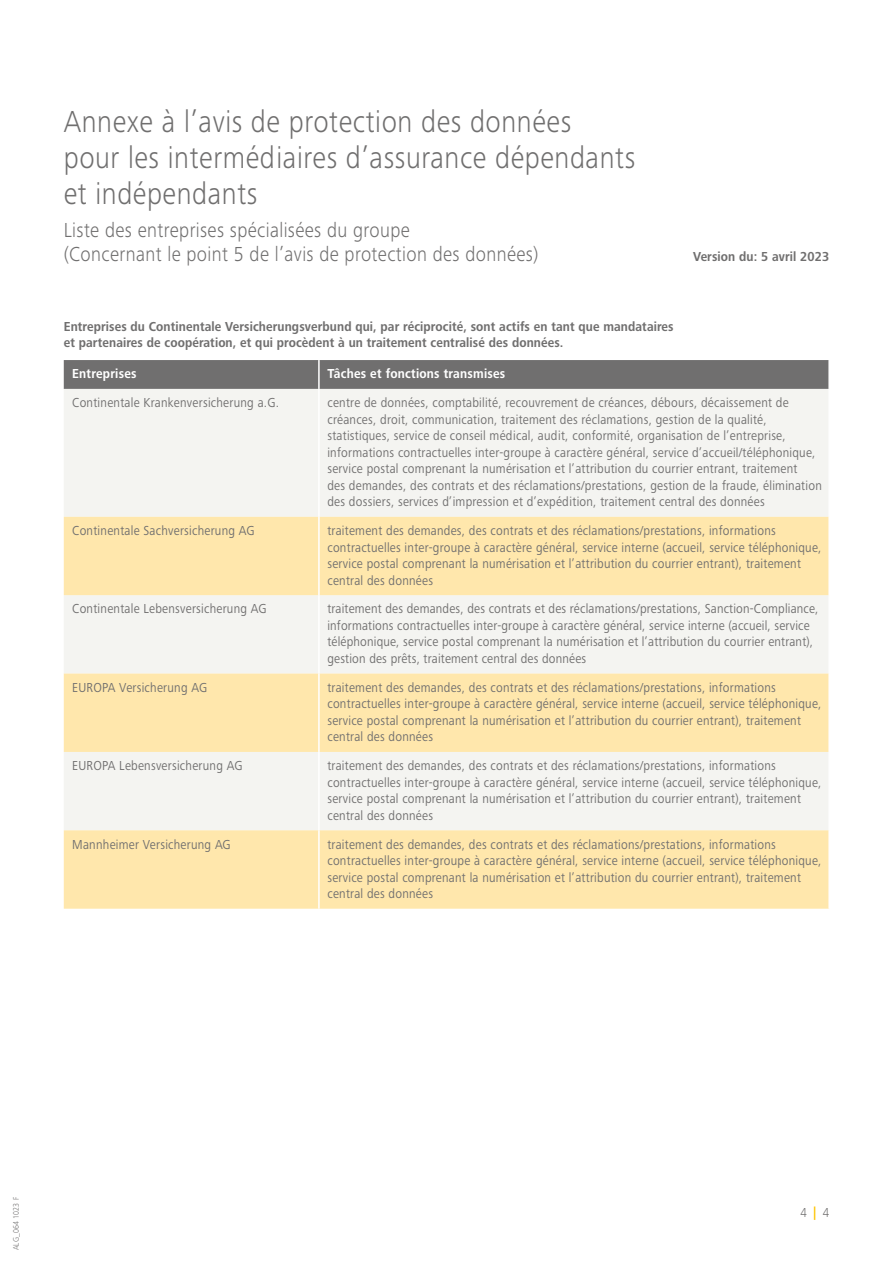
<style>
.page{position:relative;width:893px;height:1263px;background:#fff}
.page>*{position:absolute;margin:0;border:0;box-sizing:border-box;transform-origin:0 0}
.t1{font:300 31.5px/36px "Frutiger Next Pro";letter-spacing:.02em;color:#706f6f;scale:.9 1}
.t2{font:300 21px/24px "Frutiger Next Pro";letter-spacing:.02em;color:#706f6f;scale:.9 1}
.t3{font:13.5px/16.5px "Frutiger Next Pro";letter-spacing:.02em;color:#706f6f;scale:.9 1}
.t4{font:700 13.5px/16.5px "Frutiger Next Pro";letter-spacing:.01em;color:#706f6f;scale:.9 1}
.t5{font:700 13.5px "Frutiger Next Pro";letter-spacing:.02em;color:#fff;scale:.9 1}
.t6{font:300 13.5px "Frutiger Next Pro";color:#706f6f;scale:.9 1}
.t7{font:300 8.25px "Frutiger Next Pro";letter-spacing:.02em;color:#706f6f;scale:.9 1}
.s1{font-weight:700;color:#fdc300}
</style>
<div class="page">
<div style="left:64px;top:360px;width:764px;height:29px;background:#706f6f"></div>
<div style="left:64px;top:389px;width:764px;height:128px;background:#f4f4f1"></div>
<svg style="left:64px;top:517px;width:764px;height:392px;fill:#ffe7ac"></svg>
<hr style="left:318px;top:360px;width:2px;height:29px;background:#fff">
<hr style="left:318px;top:389px;width:2px;height:128px;background:#fff">
<hr style="left:318px;top:517px;width:2px;height:78px;background:#fff">
<hr style="left:318px;top:595px;width:2px;height:78px;background:#fff">
<hr style="left:318px;top:673px;width:2px;height:79px;background:#fff">
<hr style="left:318px;top:752px;width:2px;height:78px;background:#fff">
<hr style="left:318px;top:830px;width:2px;height:79px;background:#fff">
<h1 class="t1" style="left:64px;top:103px;width:636px">Annexe à l’avis de protection des données<br>pour les intermédiaires d’assurance dépendants et indépendants</h1>
<h2 class="t2" style="left:64px;top:217px;width:529px">Liste des entreprises spécialisées du groupe<br>(Concernant le point 5 de l’avis de protection des données)</h2>
<p class="t4" style="left:693px;top:248px;width:153px">Version du: 5 avril 2023</p>
<p class="t4" style="left:64px;top:318px;width:679px">Entreprises du Continentale Versicherungsverbund qui, par réciprocité, sont actifs en tant que mandataires et partenaires de coopération, et qui procèdent à un traitement centralisé des données.</p>
<p class="t5" style="left:72px;top:366px;width:73px">Entreprises</p>
<p class="t5" style="left:327px;top:366px;width:199px">Tâches et fonctions transmises</p>
<p class="t3" style="left:72px;top:394px;width:231px">Continentale Krankenversicherung a.G.</p>
<p class="t3" style="left:327px;top:394px;width:551px">centre de données, comptabilité, recouvrement de créances, débours, décaissement de créances, droit, communication, traitement des réclamations, gestion de la qualité, statistiques, service de conseil médical, audit, conformité, organisation de l’entreprise, informations contractuelles inter-groupe à caractère général, service d’accueil/téléphonique, service postal comprenant la numérisation et l’attribution du courrier entrant, traitement<br>des demandes, des contrats et des réclamations/prestations, gestion de la fraude, élimination des dossiers, services d’impression et d’expédition, traitement central des données</p>
<p class="t3" style="left:72px;top:522px;width:204px">Continentale Sachversicherung AG</p>
<p class="t3" style="left:327px;top:522px;width:550px">traitement des demandes, des contrats et des réclamations/prestations, informations contractuelles inter-groupe à caractère général, service interne (accueil, service téléphonique, service postal comprenant la numérisation et l’attribution du courrier entrant), traitement central des données</p>
<p class="t3" style="left:72px;top:601px;width:217px">Continentale Lebensversicherung AG</p>
<p class="t3" style="left:327px;top:601px;width:547px">traitement des demandes, des contrats et des réclamations/prestations, Sanction-Compliance, informations contractuelles inter-groupe à caractère général, service interne (accueil, service téléphonique, service postal comprenant la numérisation et l’attribution du courrier entrant), gestion des prêts, traitement central des données</p>
<p class="t3" style="left:72px;top:679px;width:151px">EUROPA Versicherung AG</p>
<p class="t3" style="left:327px;top:679px;width:550px">traitement des demandes, des contrats et des réclamations/prestations, informations contractuelles inter-groupe à caractère général, service interne (accueil, service téléphonique, service postal comprenant la numérisation et l’attribution du courrier entrant), traitement central des données</p>
<p class="t3" style="left:72px;top:757px;width:191px">EUROPA Lebensversicherung AG</p>
<p class="t3" style="left:327px;top:757px;width:550px">traitement des demandes, des contrats et des réclamations/prestations, informations contractuelles inter-groupe à caractère général, service interne (accueil, service téléphonique, service postal comprenant la numérisation et l’attribution du courrier entrant), traitement central des données</p>
<p class="t3" style="left:72px;top:836px;width:178px">Mannheimer Versicherung AG</p>
<p class="t3" style="left:327px;top:836px;width:550px">traitement des demandes, des contrats et des réclamations/prestations, informations contractuelles inter-groupe à caractère général, service interne (accueil, service téléphonique, service postal comprenant la numérisation et l’attribution du courrier entrant), traitement central des données</p>
<p class="t7" style="left:11px;top:1250px;width:60px;rotate:-90deg">ALG_064 1023 F</p>
<p class="t6" style="left:801px;top:1205px;width:33px">4<span class="s1">|</span>4</p>
</div>
